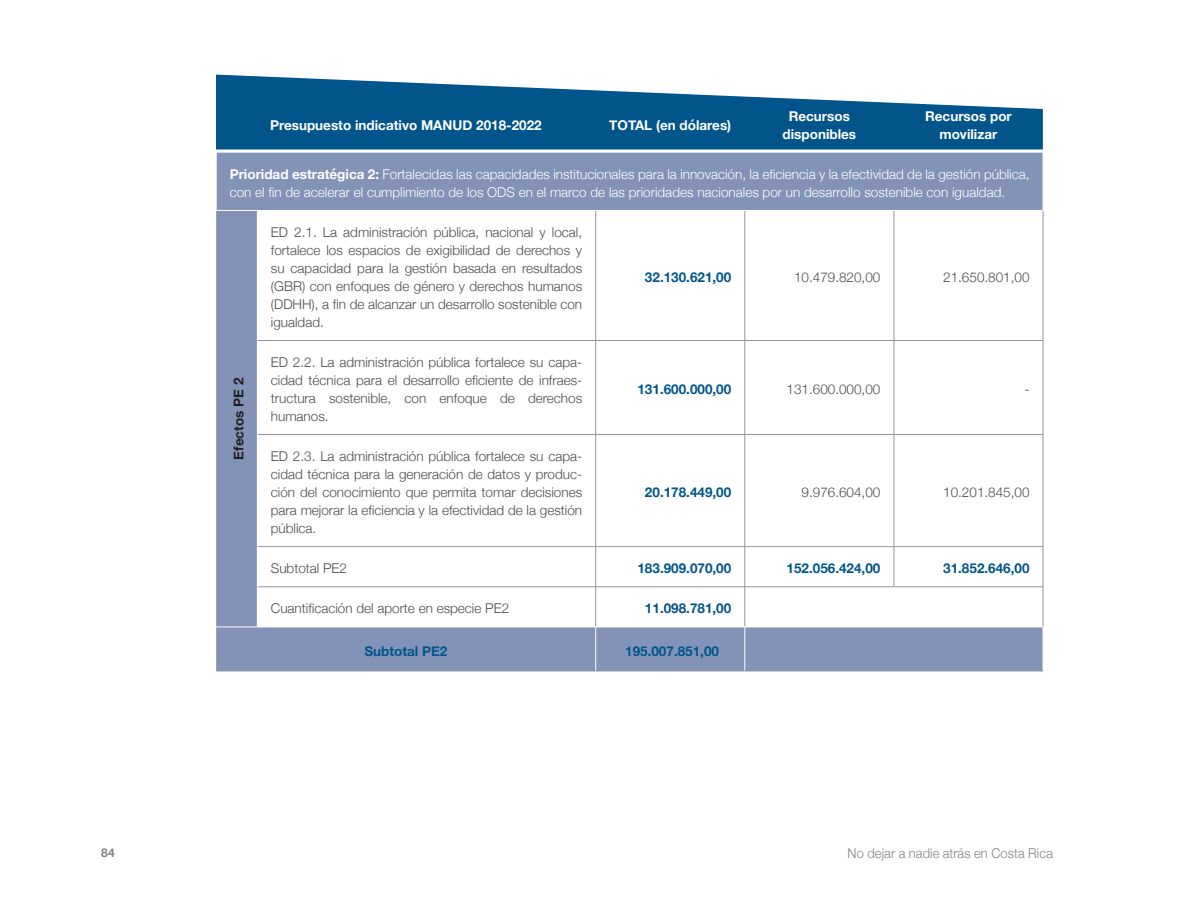
<style>
.page{position:relative;width:1188px;height:918px;background:#fff}
.page>*{position:absolute;margin:0;border:0;box-sizing:border-box;transform-origin:0 0}
.TABLA_cuerpo{font:300 13.5px/18px "Helvetica Neue";color:#4b4c4d;text-align:justify}
.TABLA_cuerpo-2{font:300 13.5px/18px "Helvetica Neue";color:#fff}
.TABLA_cuerpo-3{font:700 13.5px "Helvetica Neue";color:#01558a}
.TIT_02{font:700 13.5px/18px "Helvetica Neue";color:#fff;text-align:center}
.t1{font:300 13.5px "Helvetica Neue";letter-spacing:.01em;color:#808285;scale:.95 1}
.TIT_02-2{font:700 13.5px "Helvetica Neue";color:#01558a}
.TIT_02-3{font:700 13.5px "Helvetica Neue";color:#231f20}
.t2{font:700 12px "Helvetica Neue";color:#808285}
.s1{font-weight:700}
</style>
<div class="page">
<svg style="left:216px;top:75px;width:827px;height:74px;fill:#01558a"></svg>
<div style="left:216px;top:153px;width:827px;height:518px;background:#8293b7"></div>
<svg style="left:258px;top:211px;width:785px;height:416px"></svg>
<hr style="left:595px;top:211px;width:1px;height:129px;background:#939598">
<hr style="left:745px;top:211px;width:1px;height:129px;background:#939598">
<hr style="left:894px;top:211px;width:1px;height:129px;background:#939598">
<hr style="left:258px;top:340px;width:338px;height:1px;background:#939598">
<hr style="left:596px;top:340px;width:149px;height:1px;background:#939598">
<hr style="left:595px;top:341px;width:1px;height:93px;background:#939598">
<hr style="left:745px;top:340px;width:149px;height:1px;background:#939598">
<hr style="left:745px;top:341px;width:1px;height:93px;background:#939598">
<hr style="left:894px;top:340px;width:149px;height:1px;background:#939598">
<hr style="left:894px;top:341px;width:1px;height:93px;background:#939598">
<hr style="left:258px;top:434px;width:338px;height:1px;background:#939598">
<hr style="left:596px;top:434px;width:149px;height:1px;background:#939598">
<hr style="left:595px;top:435px;width:1px;height:111px;background:#939598">
<hr style="left:745px;top:434px;width:149px;height:1px;background:#939598">
<hr style="left:745px;top:435px;width:1px;height:111px;background:#939598">
<hr style="left:894px;top:434px;width:149px;height:1px;background:#939598">
<hr style="left:894px;top:435px;width:1px;height:111px;background:#939598">
<hr style="left:258px;top:546px;width:338px;height:1px;background:#939598">
<hr style="left:596px;top:546px;width:149px;height:1px;background:#939598">
<hr style="left:595px;top:547px;width:1px;height:40px;background:#939598">
<hr style="left:745px;top:546px;width:149px;height:1px;background:#939598">
<hr style="left:745px;top:547px;width:1px;height:40px;background:#939598">
<hr style="left:894px;top:546px;width:149px;height:1px;background:#939598">
<hr style="left:894px;top:547px;width:1px;height:40px;background:#939598">
<hr style="left:258px;top:587px;width:338px;height:1px;background:#939598">
<hr style="left:596px;top:587px;width:149px;height:1px;background:#939598">
<hr style="left:595px;top:587px;width:1px;height:40px;background:#939598">
<hr style="left:745px;top:587px;width:149px;height:1px;background:#939598">
<hr style="left:745px;top:587px;width:1px;height:40px;background:#939598">
<hr style="left:894px;top:587px;width:149px;height:1px;background:#939598">
<hr style="left:595px;top:627px;width:1px;height:44px;background:#fff">
<hr style="left:745px;top:627px;width:1px;height:44px;background:#fff">
<hr style="left:1043px;top:211px;width:1px;height:129px;background:#939598">
<hr style="left:1043px;top:341px;width:1px;height:93px;background:#939598">
<hr style="left:1043px;top:435px;width:1px;height:111px;background:#939598">
<hr style="left:1043px;top:547px;width:1px;height:40px;background:#939598">
<hr style="left:1043px;top:587px;width:1px;height:40px;background:#939598">
<hr style="left:216px;top:153px;width:1px;height:57px;background:#fff">
<hr style="left:257px;top:210px;width:339px;height:1px;background:#fff">
<hr style="left:596px;top:210px;width:149px;height:1px;background:#fff">
<hr style="left:745px;top:210px;width:149px;height:1px;background:#fff">
<hr style="left:894px;top:210px;width:149px;height:1px;background:#fff">
<hr style="left:216px;top:210px;width:41px;height:1px;background:#fff">
<hr style="left:257px;top:211px;width:1px;height:130px;background:#fff">
<hr style="left:257px;top:341px;width:1px;height:94px;background:#fff">
<hr style="left:257px;top:435px;width:1px;height:112px;background:#fff">
<hr style="left:257px;top:547px;width:1px;height:40px;background:#fff">
<hr style="left:257px;top:587px;width:1px;height:40px;background:#fff">
<hr style="left:216px;top:627px;width:41px;height:1px;background:#fff">
<hr style="left:257px;top:627px;width:339px;height:1px;background:#fff">
<hr style="left:596px;top:627px;width:149px;height:1px;background:#fff">
<hr style="left:745px;top:627px;width:149px;height:1px;background:#fff">
<hr style="left:894px;top:627px;width:149px;height:1px;background:#fff">
<hr style="left:216px;top:671px;width:41px;height:1px;background:#939598">
<hr style="left:257px;top:671px;width:339px;height:1px;background:#939598">
<hr style="left:596px;top:671px;width:149px;height:1px;background:#939598">
<hr style="left:745px;top:671px;width:149px;height:1px;background:#939598">
<hr style="left:894px;top:671px;width:149px;height:1px;background:#939598">
<p class="TIT_02" style="left:270px;top:117px;width:273px">Presupuesto indicativo MANUD 2018-2022</p>
<p class="TIT_02" style="left:609px;top:117px;width:123px">TOTAL (en dólares)</p>
<p class="TIT_02" style="left:783px;top:108px;width:75px">Recursos disponibles</p>
<p class="TIT_02" style="left:925px;top:108px;width:88px">Recursos por movilizar</p>
<p class="TABLA_cuerpo-2" style="left:230px;top:164px;width:801px"><span class="s1">Prioridad estratégica 2:</span> Fortalecidas las capacidades institucionales para la innovación, la eficiencia y la efectividad de la gestión pública, con el fin de acelerar el cumplimiento de los ODS en el marco de las prioridades nacionales por un desarrollo sostenible con igualdad.</p>
<p class="TIT_02-3" style="left:228px;top:460px;width:83px;rotate:-90deg">Efectos PE 2</p>
<p class="TABLA_cuerpo" style="left:271px;top:222px;width:313px">ED 2.1. La administración pública, nacional y local, fortalece los espacios de exigibilidad de derechos y su capacidad para la gestión basada en resultados (GBR) con enfoques de género y derechos humanos (DDHH), a fin de alcanzar un desarrollo sostenible con igualdad.</p>
<p class="TABLA_cuerpo" style="left:271px;top:352px;width:313px">ED 2.2. La administración pública fortalece su capa&shy;cidad técnica para el desarrollo eficiente de infraes&shy;tructura sostenible, con enfoque de derechos humanos.</p>
<p class="TABLA_cuerpo" style="left:271px;top:446px;width:313px">ED 2.3. La administración pública fortalece su capa&shy;cidad técnica para la generación de datos y produc&shy;ción del conocimiento que permita tomar decisiones para mejorar la eficiencia y la efectividad de la gestión pública.</p>
<p class="TABLA_cuerpo-3" style="left:645px;top:267px;width:88px">32.130.621,00</p>
<p class="TABLA_cuerpo" style="left:794px;top:267px;width:88px">10.479.820,00</p>
<p class="TABLA_cuerpo" style="left:943px;top:267px;width:88px">21.650.801,00</p>
<p class="TABLA_cuerpo-3" style="left:637px;top:379px;width:95px">131.600.000,00</p>
<p class="TABLA_cuerpo" style="left:787px;top:379px;width:95px">131.600.000,00</p>
<p class="TABLA_cuerpo" style="left:1025px;top:379px;width:6px">-</p>
<p class="TABLA_cuerpo-3" style="left:645px;top:482px;width:88px">20.178.449,00</p>
<p class="TABLA_cuerpo" style="left:802px;top:482px;width:80px">9.976.604,00</p>
<p class="TABLA_cuerpo" style="left:943px;top:482px;width:88px">10.201.845,00</p>
<p class="TABLA_cuerpo" style="left:271px;top:558px;width:78px">Subtotal PE2</p>
<p class="TABLA_cuerpo-3" style="left:637px;top:558px;width:95px">183.909.070,00</p>
<p class="TABLA_cuerpo-3" style="left:787px;top:558px;width:95px">152.056.424,00</p>
<p class="TABLA_cuerpo-3" style="left:943px;top:558px;width:88px">31.852.646,00</p>
<p class="TABLA_cuerpo" style="left:271px;top:599px;width:240px">Cuantificación del aporte en especie PE2</p>
<p class="TABLA_cuerpo-3" style="left:645px;top:598px;width:88px">11.098.781,00</p>
<p class="TIT_02-2" style="left:364px;top:640px;width:85px">Subtotal PE2</p>
<p class="TIT_02-2" style="left:625px;top:640px;width:95px">195.007.851,00</p>
<p class="t2" style="left:101px;top:843px;width:15px">84</p>
<p class="t1" style="left:847px;top:842px;width:218px">No dejar a nadie atrás en Costa Rica</p>
</div>
